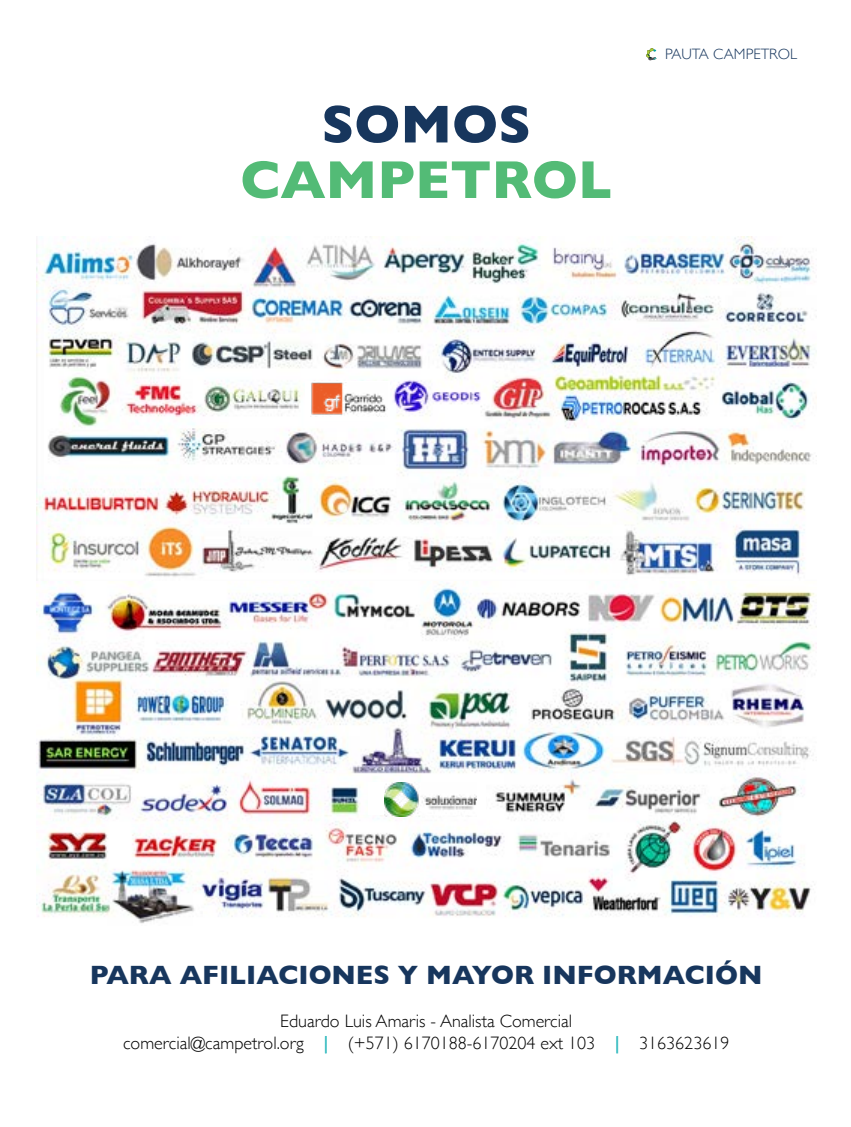
<style>
.page{position:relative;width:851px;height:1127px;background:#fff}
.page>*{position:absolute;margin:0;border:0;box-sizing:border-box;transform-origin:0 0}
.t1{font:700 54px "Gill Sans";color:#53bb76}
.t2{font:700 54px "Gill Sans";color:#17365d}
.t3{font:700 27px "Gill Sans";color:#17365d}
.t4{font:300 18px/21.6px "Gill Sans";color:#000;text-align:center}
.t5{font:300 15px "Gill Sans";color:#17365d}
.s1{color:#4cc3c7}
</style>
<div class="page">
<svg style="left:646px;top:48px;width:10px;height:12px"></svg>
<img style="left:36px;top:237px;width:778px;height:340px">
<img style="left:36px;top:581px;width:780px;height:343px">
<div style="left:368px;top:782px;width:118px;height:33px;background:#fff"></div>
<img style="left:384px;top:782px;width:92px;height:34px">
<div style="left:305px;top:381px;width:84px;height:40px;background:#fff"></div>
<img style="left:311px;top:382px;width:75px;height:33px">
<h1 class="t2" style="left:321px;top:81px;width:211px">SOMOS</h1>
<h1 class="t1" style="left:240px;top:137px;width:373px">CAMPETROL</h1>
<p class="t5" style="left:665px;top:42px;width:133px">PAUTA CAMPETROL</p>
<h2 class="t3" style="left:90px;top:953px;width:674px">PARA AFILIACIONES Y MAYOR INFORMACIÓN</h2>
<p class="t4" style="left:123px;top:1009px;width:607px">Eduardo Luis Amaris - Analista Comercial<br>comercial@campetrol.org <span class="s1">|</span> (+571) 6170188-6170204 ext 103 <span class="s1">|</span> 3163623619</p>
</div>
